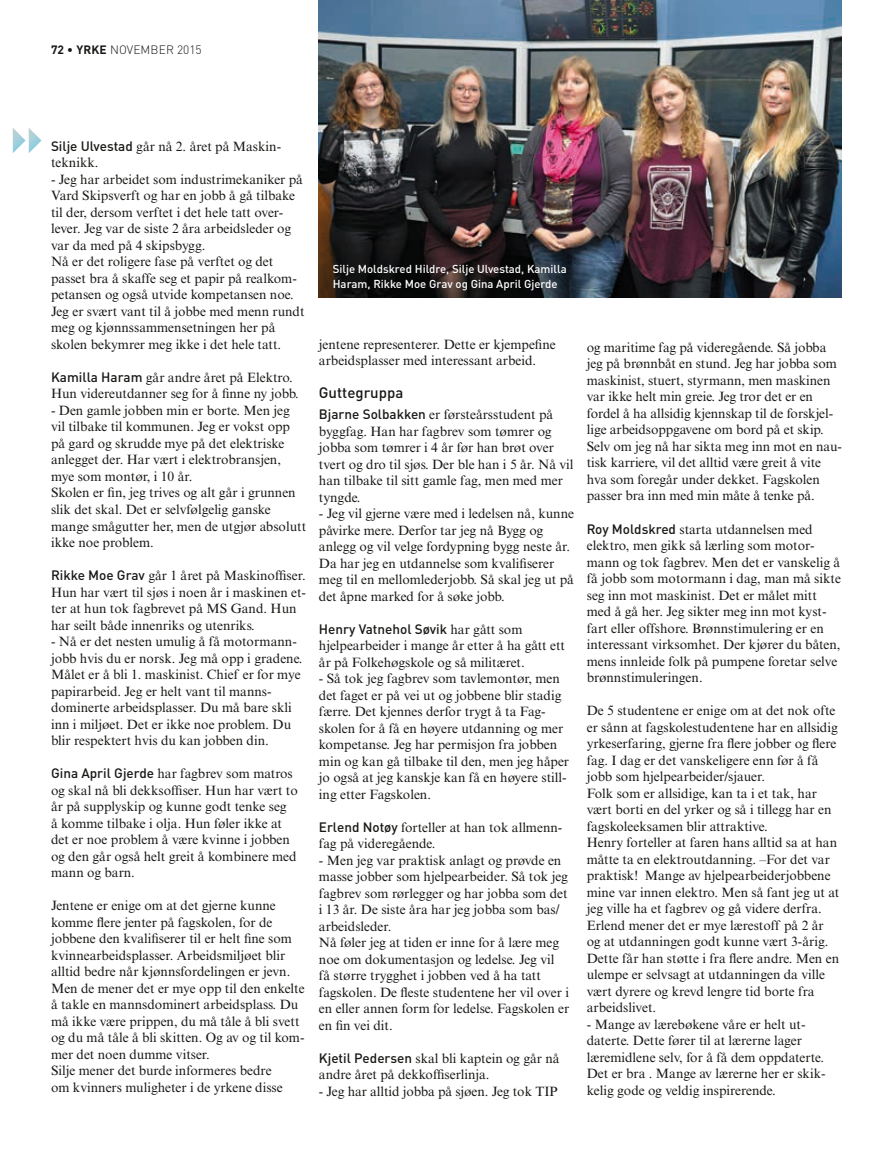
<style>
.page{position:relative;width:893px;height:1149px;background:#fff}
.page>*{position:absolute;margin:0;border:0;box-sizing:border-box;transform-origin:0 0}
.t1{font:500 15px "DINOT";color:#181816}
.t2{font:13.5px/16.5px "Times New Roman MT Std";color:#181816}
.t3{font:500 13.5px "DINOT";color:#181816}
.t4{font:300 12px "DINOT";letter-spacing:.01em;color:#181816}
.t5{font:500 11.4px/15px "DINOT";color:#fff}
.s1{font-weight:700}
.s2{font-family:"DINOT";font-weight:500}
.s3{font-family:"Times New Roman MT Std";font-weight:400}
</style>
<div class="page">
<img style="left:319px;top:0;width:523px;height:298px">
<svg style="left:13px;top:128px;width:29px;height:25px"></svg>
<p class="t4" style="left:51px;top:42px;width:152px"><span class="s1">72</span> • <span class="s1">YRKE</span> NOVEMBER 2015</p>
<p class="t2" style="left:51px;top:138px;width:232px"><span class="s2">Silje Ulvestad</span> går nå 2. året på Maskin&shy;teknikk.</p>
<p class="t2" style="left:51px;top:171px;width:255px">- Jeg har arbeidet som industrimekaniker på Vard Skipsverft og har en jobb å gå tilbake til der, dersom verftet i det hele tatt over&shy;lever. Jeg var de siste 2 åra arbeidsleder og var da med på 4 skipsbygg.<br>Nå er det roligere fase på verftet og det passet bra å skaffe seg et papir på realkom&shy;petansen og også utvide kompetansen noe.<br>Jeg er svært vant til å jobbe med menn rundt meg og kjønnssammensetningen her på skolen bekymrer meg ikke i det hele tatt.</p>
<p class="t2" style="left:51px;top:369px;width:249px"><span class="s2">Kamilla Haram</span> går andre året på Elektro.<br>Hun videreutdanner seg for å finne ny jobb.</p>
<p class="t2" style="left:51px;top:402px;width:257px">- Den gamle jobben min er borte. Men jeg vil tilbake til kommunen. Jeg er vokst opp på gard og skrudde mye på det elektriske anlegget der. Har vært i elektrobransjen, mye som montør, i 10 år.<br>Skolen er fin, jeg trives og alt går i grunnen slik det skal. Det er selvfølgelig ganske mange smågutter her, men de utgjør absolutt ikke noe problem.</p>
<p class="t2" style="left:51px;top:567px;width:257px"><span class="s2">Rikke Moe Grav</span> går 1 året på Maskinoffiser.<br>Hun har vært til sjøs i noen år i maskinen et&shy;ter at hun tok fagbrevet på MS Gand. Hun har seilt både innenriks og utenriks.</p>
<p class="t2" style="left:51px;top:633px;width:253px">- Nå er det nesten umulig å få motormann&shy;jobb hvis du er norsk. Jeg må opp i gradene.<br>Målet er å bli 1. maskinist. Chief er for mye papirarbeid. Jeg er helt vant til manns&shy;dominerte arbeidsplasser. Du må bare skli inn i miljøet. Det er ikke noe problem. Du blir respektert hvis du kan jobben din.</p>
<p class="t2" style="left:51px;top:765px;width:248px"><span class="s2">Gina April Gjerde</span> har fagbrev som matros og skal nå bli dekksoffiser. Hun har vært to år på supplyskip og kunne godt tenke seg<br>å komme tilbake i olja. Hun føler ikke at det er noe problem å være kvinne i jobben og den går også helt greit å kombinere med mann og barn.</p>
<p class="t2" style="left:51px;top:897px;width:255px">Jentene er enige om at det gjerne kunne komme flere jenter på fagskolen, for de jobbene den kvalifiserer til er helt fine som kvinnearbeidsplasser. Arbeidsmiljøet blir alltid bedre når kjønnsfordelingen er jevn.<br>Men de mener det er mye opp til den enkelte å takle en mannsdominert arbeidsplass. Du må ikke være prippen, du må tåle å bli svett og du må tåle å bli skitten. Og av og til kom&shy;mer det noen dumme vitser.<br>Silje mener det burde informeres bedre<br>om kvinners muligheter i de yrkene disse</p>
<p class="t5" style="left:333px;top:261px;width:235px">Silje Moldskred Hildre, Silje Ulvestad, Kamilla<br>Haram, Rikke Moe Grav og Gina April Gjerde</p>
<p class="t2" style="left:319px;top:335px;width:238px">jentene representerer. Dette er kjempefine arbeidsplasser med interessant arbeid.</p>
<p class="t1" style="left:319px;top:383px;width:86px">Guttegruppa</p>
<p class="t2" style="left:319px;top:406px;width:256px"><span class="s2">Bjarne Solbakken</span> er førsteårsstudent på byggfag. Han har fagbrev som tømrer og jobba som tømrer i 4 år før han brøt over tvert og dro til sjøs. Der ble han i 5 år. Nå vil han tilbake til sitt gamle fag, men med mer tyngde.</p>
<p class="t2" style="left:319px;top:505px;width:257px">- Jeg vil gjerne være med i ledelsen nå, kunne påvirke mere. Derfor tar jeg nå Bygg og anlegg og vil velge fordypning bygg neste år.<br>Da har jeg en utdannelse som kvalifiserer meg til en mellomlederjobb. Så skal jeg ut på det åpne marked for å søke jobb.</p>
<p class="t3" style="left:319px;top:620px;width:205px">Henry Vatnehol Søvik <span class="s3">har gått som</span></p>
<p class="t2" style="left:319px;top:637px;width:248px">hjelpearbeider i mange år etter å ha gått ett år på Folkehøgskole og så militæret.</p>
<p class="t2" style="left:319px;top:670px;width:252px">- Så tok jeg fagbrev som tavlemontør, men det faget er på vei ut og jobbene blir stadig færre. Det kjennes derfor trygt å ta Fag&shy;skolen for å få en høyere utdanning og mer kompetanse. Jeg har permisjon fra jobben min og kan gå tilbake til den, men jeg håper jo også at jeg kanskje kan få en høyere still&shy;ing etter Fagskolen.</p>
<p class="t2" style="left:319px;top:818px;width:245px"><span class="s2">Erlend Notøy</span> forteller at han tok allmenn&shy;fag på videregående.</p>
<p class="t2" style="left:319px;top:851px;width:252px">- Men jeg var praktisk anlagt og prøvde en masse jobber som hjelpearbeider. Så tok jeg fagbrev som rørlegger og har jobba som det i 13 år. De siste åra har jeg jobba som bas/ arbeidsleder.<br>Nå føler jeg at tiden er inne for å lære meg noe om dokumentasjon og ledelse. Jeg vil<br>få større trygghet i jobben ved å ha tatt fagskolen. De fleste studentene her vil over i en eller annen form for ledelse. Fagskolen er en fin vei dit.</p>
<p class="t2" style="left:319px;top:1049px;width:242px"><span class="s2">Kjetil Pedersen</span> skal bli kaptein og går nå andre året på dekkoffiserlinja.</p>
<p class="t2" style="left:319px;top:1082px;width:240px">- Jeg har alltid jobba på sjøen. Jeg tok TIP</p>
<p class="t2" style="left:587px;top:339px;width:257px">og maritime fag på videregående. Så jobba jeg på brønnbåt en stund. Jeg har jobba som maskinist, stuert, styrmann, men maskinen var ikke helt min greie. Jeg tror det er en fordel å ha allsidig kjennskap til de forskjel&shy;lige arbeidsoppgavene om bord på et skip.<br>Selv om jeg nå har sikta meg inn mot en nau&shy;tisk karriere, vil det alltid være greit å vite hva som foregår under dekket. Fagskolen passer bra inn med min måte å tenke på.</p>
<p class="t2" style="left:587px;top:520px;width:256px"><span class="s2">Roy Moldskred</span> starta utdannelsen med elektro, men gikk så lærling som motor&shy;mann og tok fagbrev. Men det er vanskelig å få jobb som motormann i dag, man må sikte seg inn mot maskinist. Det er målet mitt med å gå her. Jeg sikter meg inn mot kyst&shy;fart eller offshore. Brønnstimulering er en interessant virksomhet. Der kjører du båten, mens innleide folk på pumpene foretar selve brønnstimuleringen.</p>
<p class="t2" style="left:587px;top:702px;width:254px">De 5 studentene er enige om at det nok ofte er sånn at fagskolestudentene har en allsidig yrkeserfaring, gjerne fra flere jobber og flere fag. I dag er det vanskeligere enn før å få jobb som hjelpearbeider/sjauer.<br>Folk som er allsidige, kan ta i et tak, har vært borti en del yrker og så i tillegg har en fagskoleeksamen blir attraktive.<br>Henry forteller at faren hans alltid sa at han måtte ta en elektroutdanning. –For det var praktisk! Mange av hjelpearbeiderjobbene mine var innen elektro. Men så fant jeg ut at jeg ville ha et fagbrev og gå videre derfra.<br>Erlend mener det er mye lærestoff på 2 år og at utdanningen godt kunne vært 3-årig.<br>Dette får han støtte i fra flere andre. Men en ulempe er selvsagt at utdanningen da ville vært dyrere og krevd lengre tid borte fra arbeidslivet.</p>
<p class="t2" style="left:587px;top:1015px;width:240px">- Mange av lærebøkene våre er helt ut&shy;daterte. Dette fører til at lærerne lager læremidlene selv, for å få dem oppdaterte.<br>Det er bra . Mange av lærerne her er skik&shy;kelig gode og veldig inspirerende.</p>
</div>
